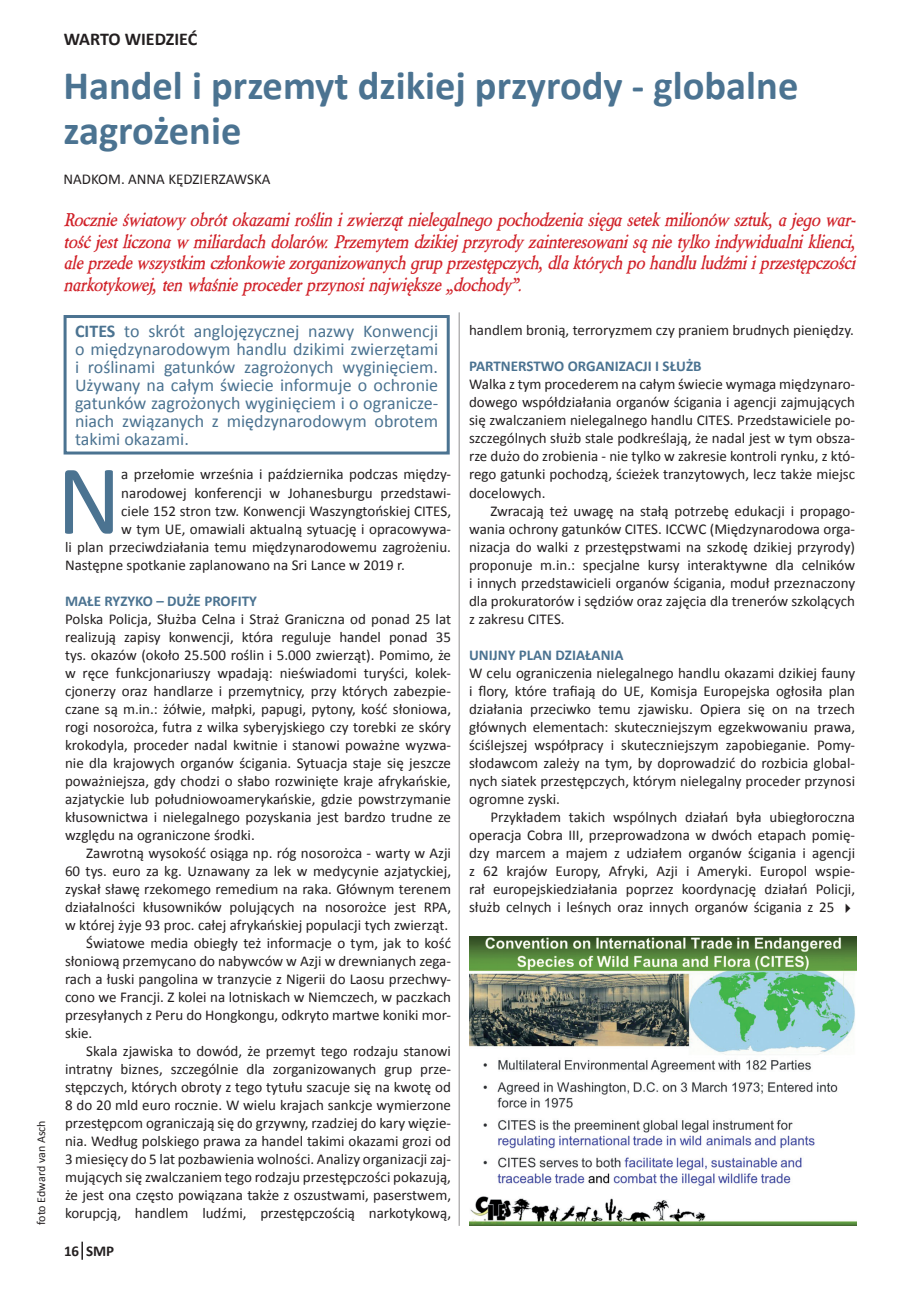
<style>
.page{position:relative;width:919px;height:1289px;background:#fff}
.page>*{position:absolute;margin:0;border:0;box-sizing:border-box;transform-origin:0 0}
.t1{font:100.05px "Calibri";color:#4b7391}
.t2{font:700 40.5px/45px "Calibri";color:#4b7391}
.t3{font:italic 700 18px/21.6px "Berylium";color:#d1232a;text-align:justify}
.t4{font:18px/18px "Calibri";color:#4b7391;text-align:justify}
.t5{font:700 18px "Calibri";color:#231f20}
.t6{font:15px/18px "Calibri";color:#231f20;text-align:justify}
.t7{font:700 15px "Calibri";color:#4b7391}
.t8{font:700 15px "Calibri";color:#231f20}
.t9{font:12px "Calibri";color:#231f20}
.s1{font-weight:700}
</style>
<div class="page">
<svg style="left:81px;top:1241px;width:2px;height:18px"></svg>
<hr style="left:459px;top:312px;width:1px;height:913px;background:#231f20">
<div style="left:64px;top:315px;width:385px;height:139px;border:3px solid #4b7391"></div>
<img style="left:469px;top:936px;width:387px;height:289px">
<p class="t9" style="left:33px;top:1225px;width:106px;rotate:-90deg">foto Edward van Asch</p>
<p class="t5" style="left:64px;top:28px;width:135px">WARTO WIEDZIEĆ</p>
<h2 class="t2" style="left:63px;top:63px;width:736px">Handel i przemyt dzikiej przyrody - globalne zagrożenie</h2>
<p class="t6" style="left:64px;top:170px;width:208px">NADKOM. ANNA KĘDZIERZAWSKA</p>
<p class="t3" style="left:64px;top:209px;width:793px">Rocznie światowy obrót okazami roślin i zwierząt nielegalnego pochodzenia sięga setek milionów sztuk, a jego war&shy;tość jest liczona w miliardach dolarów. Przemytem dzikiej przyrody zainteresowani są nie tylko indywidualni klienci, ale przede wszystkim członkowie zorganizowanych grup przestępczych, dla których po handlu ludźmi i przestępczości narkotykowej, ten właśnie proceder przynosi największe „dochody”.</p>
<p class="t4" style="left:75px;top:322px;width:364px"><span class="s1">CITES</span> to skrót anglojęzycznej nazwy Konwencji o międzynarodowym handlu dzikimi zwierzętami i roślinami gatunków zagrożonych wyginięciem.<br>Używany na całym świecie informuje o ochronie gatunków zagrożonych wyginięciem i o ogranicze&shy;niach związanych z międzynarodowym obrotem takimi okazami.</p>
<h1 class="t1" style="left:57px;top:437px;width:66px">N</h1>
<p class="t6" style="left:121px;top:465px;width:331px">a przełomie września i października podczas między-</p>
<p class="t6" style="left:121px;top:483px;width:331px">narodowej konferencji w Johanesburgu przedstawi-</p>
<p class="t6" style="left:121px;top:501px;width:331px">ciele 152 stron tzw. Konwencji Waszyngtońskiej CITES,</p>
<p class="t6" style="left:121px;top:519px;width:331px">w tym UE, omawiali aktualną sytuację i opracowywa-</p>
<p class="t6" style="left:65px;top:537px;width:387px">li plan przeciwdziałania temu międzynarodowemu zagrożeniu.</p>
<p class="t6" style="left:65px;top:555px;width:341px">Następne spotkanie zaplanowano na Sri Lance w 2019 r.</p>
<p class="t7" style="left:65px;top:591px;width:193px">MAŁE RYZYKO – DUŻE PROFITY</p>
<p class="t6" style="left:65px;top:609px;width:387px">Polska Policja, Służba Celna i Straż Graniczna od ponad 25 lat realizują zapisy konwencji, która reguluje handel ponad 35 tys. okazów (około 25.500 roślin i 5.000 zwierząt). Pomimo, że w ręce funkcjonariuszy wpadają: nieświadomi turyści, kolek&shy;cjonerzy oraz handlarze i przemytnicy, przy których zabezpie&shy;czane są m.in.: żółwie, małpki, papugi, pytony, kość słoniowa, rogi nosorożca, futra z wilka syberyjskiego czy torebki ze skóry krokodyla, proceder nadal kwitnie i stanowi poważne wyzwa&shy;nie dla krajowych organów ścigania. Sytuacja staje się jeszcze poważniejsza, gdy chodzi o słabo rozwinięte kraje afrykańskie, azjatyckie lub południowoamerykańskie, gdzie powstrzymanie kłusownictwa i nielegalnego pozyskania jest bardzo trudne ze względu na ograniczone środki.</p>
<p class="t6" style="left:86px;top:843px;width:366px">Zawrotną wysokość osiąga np. róg nosorożca - warty w Azji</p>
<p class="t6" style="left:65px;top:861px;width:387px">60 tys. euro za kg. Uznawany za lek w medycynie azjatyckiej,</p>
<p class="t6" style="left:65px;top:879px;width:387px">zyskał sławę rzekomego remedium na raka. Głównym terenem</p>
<p class="t6" style="left:65px;top:897px;width:387px">działalności kłusowników polujących na nosorożce jest RPA,</p>
<p class="t6" style="left:65px;top:915px;width:385px">w której żyje 93 proc. całej afrykańskiej populacji tych zwierząt.</p>
<p class="t6" style="left:86px;top:933px;width:366px">Światowe media obiegły też informacje o tym, jak to kość</p>
<p class="t6" style="left:65px;top:951px;width:387px">słoniową przemycano do nabywców w Azji w drewnianych zega-</p>
<p class="t6" style="left:65px;top:969px;width:387px">rach a łuski pangolina w tranzycie z Nigerii do Laosu przechwy-</p>
<p class="t6" style="left:65px;top:987px;width:387px">cono we Francji. Z kolei na lotniskach w Niemczech, w paczkach</p>
<p class="t6" style="left:65px;top:1005px;width:387px">przesyłanych z Peru do Hongkongu, odkryto martwe koniki mor-</p>
<p class="t6" style="left:65px;top:1023px;width:29px">skie.</p>
<p class="t6" style="left:86px;top:1041px;width:366px">Skala zjawiska to dowód, że przemyt tego rodzaju stanowi</p>
<p class="t6" style="left:65px;top:1059px;width:387px">intratny biznes, szczególnie dla zorganizowanych grup prze-</p>
<p class="t6" style="left:65px;top:1077px;width:387px">stępczych, których obroty z tego tytułu szacuje się na kwotę od</p>
<p class="t6" style="left:65px;top:1095px;width:387px">8 do 20 mld euro rocznie. W wielu krajach sankcje wymierzone</p>
<p class="t6" style="left:65px;top:1113px;width:387px">przestępcom ograniczają się do grzywny, rzadziej do kary więzie-</p>
<p class="t6" style="left:65px;top:1131px;width:387px">nia. Według polskiego prawa za handel takimi okazami grozi od</p>
<p class="t6" style="left:65px;top:1149px;width:387px">3 miesięcy do 5 lat pozbawienia wolności. Analizy organizacji zaj-</p>
<p class="t6" style="left:65px;top:1167px;width:387px">mujących się zwalczaniem tego rodzaju przestępczości pokazują,</p>
<p class="t6" style="left:65px;top:1185px;width:387px">że jest ona często powiązana także z oszustwami, paserstwem,</p>
<p class="t6" style="left:65px;top:1203px;width:387px">korupcją, handlem ludźmi, przestępczością narkotykową,</p>
<p class="t8" style="left:64px;top:1241px;width:52px">16 SMP</p>
<p class="t6" style="left:469px;top:321px;width:386px">handlem bronią, terroryzmem czy praniem brudnych pieniędzy.</p>
<p class="t7" style="left:469px;top:357px;width:234px">PARTNERSTWO ORGANIZACJI I SŁUŻB</p>
<p class="t6" style="left:469px;top:375px;width:387px">Walka z tym procederem na całym świecie wymaga międzynaro&shy;dowego współdziałania organów ścigania i agencji zajmujących się zwalczaniem nielegalnego handlu CITES. Przedstawiciele po&shy;szczególnych służb stale podkreślają, że nadal jest w tym obsza&shy;rze dużo do zrobienia - nie tylko w zakresie kontroli rynku, z któ&shy;rego gatunki pochodzą, ścieżek tranzytowych, lecz także miejsc docelowych.</p>
<p class="t6" style="left:469px;top:501px;width:387px;text-indent:21px">Zwracają też uwagę na stałą potrzebę edukacji i propago&shy;wania ochrony gatunków CITES. ICCWC (Międzynarodowa orga&shy;nizacja do walki z przestępstwami na szkodę dzikiej przyrody) proponuje m.in.: specjalne kursy interaktywne dla celników i innych przedstawicieli organów ścigania, moduł przeznaczony dla prokuratorów i sędziów oraz zajęcia dla trenerów szkolących z zakresu CITES.</p>
<p class="t7" style="left:469px;top:645px;width:156px">UNIJNY PLAN DZIAŁANIA</p>
<p class="t6" style="left:469px;top:663px;width:387px">W celu ograniczenia nielegalnego handlu okazami dzikiej fauny i flory, które trafiają do UE, Komisja Europejska ogłosiła plan działania przeciwko temu zjawisku. Opiera się on na trzech głównych elementach: skuteczniejszym egzekwowaniu prawa, ściślejszej współpracy i skuteczniejszym zapobieganie. Pomy&shy;słodawcom zależy na tym, by doprowadzić do rozbicia global&shy;nych siatek przestępczych, którym nielegalny proceder przynosi ogromne zyski.</p>
<p class="t6" style="left:469px;top:807px;width:387px;text-indent:21px">Przykładem takich wspólnych działań była ubiegłoroczna operacja Cobra III, przeprowadzona w dwóch etapach pomię&shy;dzy marcem a majem z udziałem organów ścigania i agencji z 62 krajów Europy, Afryki, Azji i Ameryki. Europol wspie&shy;rał europejskiedziałania poprzez koordynację działań Policji, służb celnych i leśnych oraz innych organów ścigania z 25 ✔</p>
</div>
